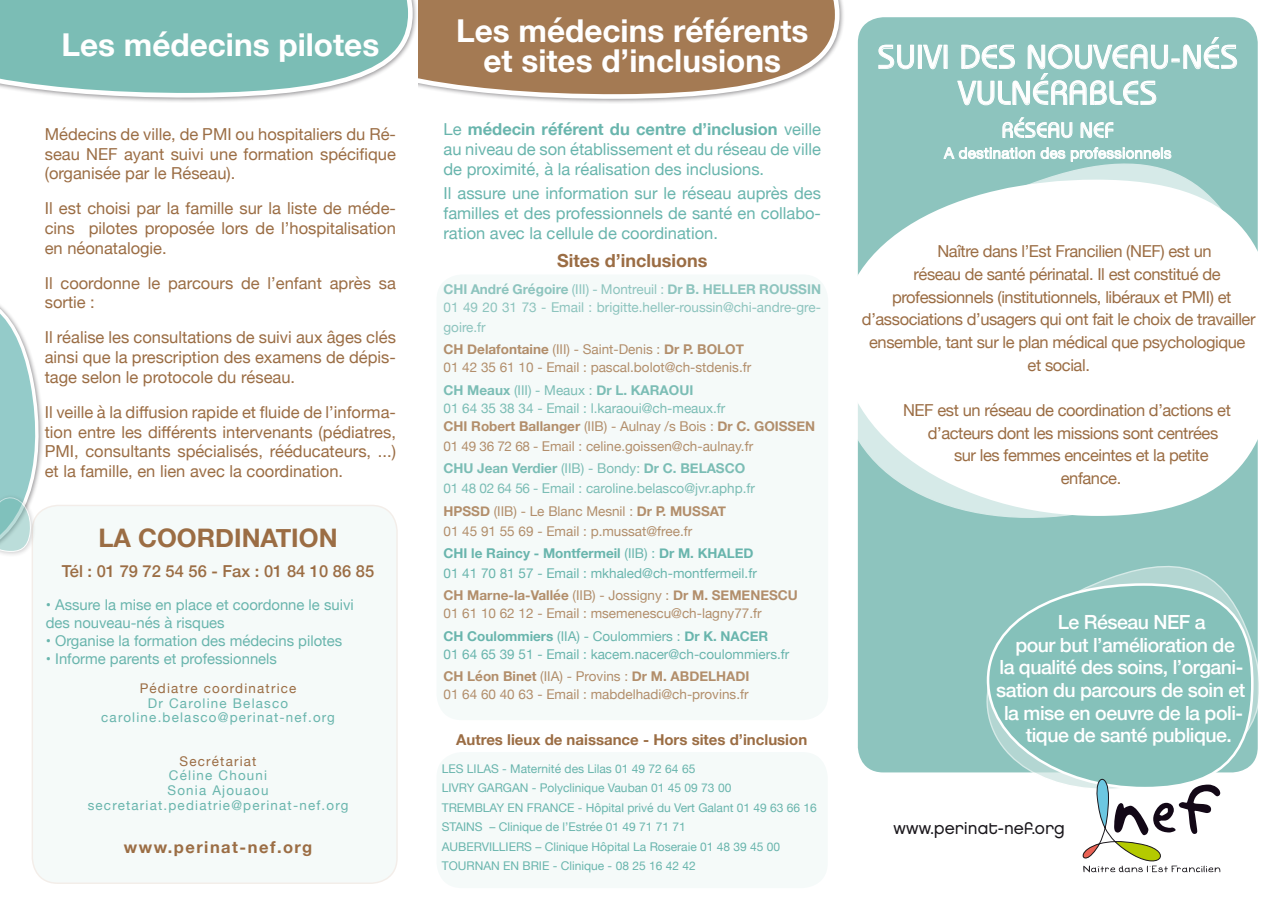
<style>
.page{position:relative;width:1272px;height:902px;background:#fff}
.page>*{position:absolute;margin:0;border:0;box-sizing:border-box;transform-origin:0 0}
.t1{font:33px/36px "Bauhaus Md BT Medium";letter-spacing:.02em;color:#fff;text-align:center}
.t2{font:700 31.5px/30px "Helvetica Neue";color:#fff;text-align:center}
.t3{font:700 25.5px "Helvetica Neue";color:#9b6d44}
.t4{font:21px "Bauhaus Md BT Medium";letter-spacing:.02em;color:#fff}
.t5{font:500 19.5px "Helvetica Neue";letter-spacing:-.025em;color:#fff}
.t6{font:700 18px "Helvetica Neue";color:#9b6d44}
.t7{font:17.25px "Chalet London Nineteen Eighty";color:#1a171c}
.t8{font:16.5px/19.8px "Helvetica Neue";letter-spacing:-.025em;color:#9b6d44;text-align:justify}
.t9{font:16.5px/19.8px "Helvetica Neue";color:#69b5ad;text-align:justify}
.t10{font:16.5px/19.8px "Helvetica Neue";color:#9b6d44}
.t11{font:500 16.5px "Helvetica Neue";color:#9b6d44}
.t12{font:700 16.5px "Helvetica Neue";letter-spacing:.09em;color:#9b6d44}
.t13{font:700 15px "Helvetica Neue";color:#9b6d44}
.t14{font:15px "Helvetica Neue";letter-spacing:.02em;color:#fff}
.t15{font:14.85px "Helvetica Neue";color:#69b5ad}
.t16{font:13.5px "Helvetica Neue";color:#b28e6b}
.t17{font:700 13.5px "Helvetica Neue";color:#b28e6b}
.t18{font:13.5px "Helvetica Neue";color:#69b5ad}
.t19{font:13.5px "Helvetica Neue";color:#7bbdb5}
.t20{font:700 13.5px "Helvetica Neue";color:#69b5ad}
.t21{font:700 13.5px "Helvetica Neue";color:#7bbdb5}
.t22{font:13.5px/19.8px "Helvetica Neue";color:#8dc4be}
.t23{font:700 13.5px "Helvetica Neue";color:#8dc4be}
.t24{font:13.35px "Helvetica Neue";letter-spacing:.09em;color:#69b5ad}
.t25{font:13.35px "Helvetica Neue";letter-spacing:.09em;color:#9b6d44}
.t26{font:12px "Helvetica Neue";color:#69b5ad}
.s1{font-weight:700}
.s2{font-weight:400}
</style>
<div class="page">
<div style="left:857px;top:17px;width:400px;height:755px;background:#8dc4be;border-radius:26px"></div>
<svg style="left:970px;top:548px;width:289px;height:246px"></svg>
<svg style="left:985px;top:582px;width:269px;height:208px"></svg>
<div style="left:32px;top:505px;width:365px;height:378px;background:#f5faf9;border-radius:26px"></div>
<div style="left:32px;top:504px;width:366px;height:379px;border:2px solid #9b6d44;border-radius:26px"></div>
<div style="left:436px;top:752px;width:391px;height:136px;background:#f5faf9;border-radius:26px"></div>
<svg style="left:0;top:305px;width:52px;height:263px"></svg>
<svg style="left:857px;top:135px;width:401px;height:409px"></svg>
<svg style="left:857px;top:178px;width:401px;height:339px;background:#f0f7f6"></svg>
<svg style="left:1078px;top:772px;width:142px;height:100px"></svg>
<div style="left:302px;top:0;width:542px;height:104px;background:#1a171c;opacity:.45"></div>
<svg style="left:418px;top:0;width:423px;height:102px;background:#b28f6f"></svg>
<div style="left:0;top:0;width:418px;height:103px;background:#1a171c;opacity:.45"></div>
<svg style="left:0;top:0;width:415px;height:101px;background:#90c6bf"></svg>
<div style="left:436px;top:274px;width:392px;height:446px;background:#f5faf9;border-radius:26px"></div>
<svg style="left:878px;top:45px;width:36px;height:25px"></svg>
<div style="left:918px;top:45px;width:3px;height:24px;border:1px solid #fff"></div>
<svg style="left:923px;top:45px;width:19px;height:25px"></svg>
<div style="left:943px;top:45px;width:4px;height:24px;border:1px solid #fff"></div>
<svg style="left:957px;top:37px;width:280px;height:69px"></svg>
<svg style="left:1002px;top:117px;width:70px;height:21px"></svg>
<svg style="left:1080px;top:122px;width:33px;height:17px"></svg>
<svg style="left:943px;top:145px;width:228px;height:17px"></svg>
<p class="t2" style="left:61px;top:31px;width:319px">Les médecins pilotes</p>
<p class="t8" style="left:45px;top:125px;width:353px">Médecins de ville, de PMI ou hospitaliers du Ré&shy;seau NEF ayant suivi une formation spécifique (organisée par le Réseau).</p>
<p class="t8" style="left:45px;top:199px;width:353px">Il est choisi par la famille sur la liste de méde&shy;cins pilotes proposée lors de l’hospitalisation en néonatalogie.</p>
<p class="t10" style="left:45px;top:274px;width:353px">Il coordonne le parcours de l’enfant après sa sortie :</p>
<p class="t8" style="left:45px;top:328px;width:353px">Il réalise les consultations de suivi aux âges clés ainsi que la prescription des examens de dépis&shy;tage selon le protocole du réseau.</p>
<p class="t8" style="left:45px;top:403px;width:353px">Il veille à la diffusion rapide et fluide de l’informa&shy;tion entre les différents intervenants (pédiatres, PMI, consultants spécialisés, rééducateurs, ...) et la famille, en lien avec la coordination.</p>
<p class="t3" style="left:98px;top:517px;width:240px">LA COORDINATION</p>
<p class="t11" style="left:62px;top:557px;width:314px">Tél : 01 79 72 54 56 - Fax : 01 84 10 86 85</p>
<p class="t15" style="left:46px;top:593px;width:309px">• Assure la mise en place et coordonne le suivi</p>
<p class="t15" style="left:46px;top:611px;width:180px">des nouveau-nés à risques</p>
<p class="t15" style="left:46px;top:629px;width:298px">• Organise la formation des médecins pilotes</p>
<p class="t15" style="left:46px;top:647px;width:233px">• Informe parents et professionnels</p>
<p class="t25" style="left:140px;top:678px;width:158px">Pédiatre coordinatrice</p>
<p class="t24" style="left:148px;top:693px;width:142px">Dr Caroline Belasco</p>
<p class="t24" style="left:101px;top:707px;width:235px">caroline.belasco@perinat-nef.org</p>
<p class="t25" style="left:180px;top:751px;width:78px">Secrétariat</p>
<p class="t24" style="left:169px;top:766px;width:100px">Céline Chouni</p>
<p class="t24" style="left:167px;top:780px;width:103px">Sonia Ajouaou</p>
<p class="t24" style="left:88px;top:795px;width:262px">secretariat.pediatrie@perinat-nef.org</p>
<p class="t12" style="left:124px;top:834px;width:190px">www.perinat-nef.org</p>
<p class="t2" style="left:456px;top:17px;width:354px">Les médecins référents et sites d’inclusions</p>
<p class="t9" style="left:443px;top:120px;width:379px">Le <span class="s1">médecin référent du centre d’inclusion</span> veille au niveau de son établissement et du réseau de ville de proximité, à la réalisation des inclusions.</p>
<p class="t9" style="left:443px;top:184px;width:379px">Il assure une information sur le réseau auprès des familles et des professionnels de santé en collabo&shy;ration avec la cellule de coordination.</p>
<p class="t6" style="left:557px;top:246px;width:152px">Sites d’inclusions</p>
<p class="t23" style="left:443px;top:279px;width:379px">CHI André Grégoire <span class="s2">(III) - Montreuil :</span> Dr B. HELLER ROUSSIN</p>
<p class="t22" style="left:443px;top:298px;width:379px">01 49 20 31 73 - Email : brigitte.heller-roussin@chi-andre-gre&shy;goire.fr</p>
<p class="t17" style="left:443px;top:339px;width:302px">CH Delafontaine <span class="s2">(III) - Saint-Denis :</span> Dr P. BOLOT</p>
<p class="t16" style="left:443px;top:358px;width:309px">01 42 35 61 10 - Email : pascal.bolot@ch-stdenis.fr</p>
<p class="t21" style="left:443px;top:379px;width:251px">CH Meaux <span class="s2">(III) - Meaux :</span> Dr L. KARAOUI</p>
<p class="t19" style="left:443px;top:398px;width:283px">01 64 35 38 34 - Email : l.karaoui@ch-meaux.fr</p>
<p class="t17" style="left:443px;top:415px;width:373px">CHI Robert Ballanger <span class="s2">(IIB) - Aulnay /s Bois :</span> Dr C. GOISSEN</p>
<p class="t16" style="left:443px;top:436px;width:311px">01 49 36 72 68 - Email : celine.goissen@ch-aulnay.fr</p>
<p class="t21" style="left:443px;top:458px;width:303px">CHU Jean Verdier <span class="s2">(IIB) - Bondy:</span> Dr C. BELASCO</p>
<p class="t19" style="left:443px;top:478px;width:313px">01 48 02 64 56 - Email : caroline.belasco@jvr.aphp.fr</p>
<p class="t16" style="left:443px;top:501px;width:284px"><span class="s1">HPSSD</span> (IIB) - Le Blanc Mesnil : <span class="s1">Dr P. MUSSAT</span></p>
<p class="t16" style="left:443px;top:521px;width:250px">01 45 91 55 69 - Email : p.mussat@free.fr</p>
<p class="t20" style="left:443px;top:542px;width:311px">CHI le Raincy - Montfermeil <span class="s2">(IIB) :</span> Dr M. KHALED</p>
<p class="t18" style="left:443px;top:563px;width:315px">01 41 70 81 57 - Email : mkhaled@ch-montfermeil.fr</p>
<p class="t17" style="left:443px;top:585px;width:356px">CH Marne-la-Vallée <span class="s2">(IIB) - Jossigny :</span> Dr M. SEMENESCU</p>
<p class="t16" style="left:443px;top:603px;width:319px">01 61 10 62 12 - Email : msemenescu@ch-lagny77.fr</p>
<p class="t20" style="left:443px;top:625px;width:326px">CH Coulommiers <span class="s2">(IIA) - Coulommiers :</span> Dr K. NACER</p>
<p class="t18" style="left:443px;top:644px;width:347px">01 64 65 39 51 - Email : kacem.nacer@ch-coulommiers.fr</p>
<p class="t17" style="left:443px;top:666px;width:307px">CH Léon Binet <span class="s2">(IIA) - Provins :</span> Dr M. ABDELHADI</p>
<p class="t16" style="left:443px;top:684px;width:306px">01 64 60 40 63 - Email : mabdelhadi@ch-provins.fr</p>
<p class="t13" style="left:456px;top:727px;width:352px">Autres lieux de naissance - Hors sites d’inclusion</p>
<p class="t26" style="left:442px;top:759px;width:255px">LES LILAS - Maternité des Lilas 01 49 72 64 65</p>
<p class="t26" style="left:442px;top:779px;width:291px">LIVRY GARGAN - Polyclinique Vauban 01 45 09 73 00</p>
<p class="t26" style="left:442px;top:798px;width:376px">TREMBLAY EN FRANCE - Hôpital privé du Vert Galant 01 49 63 66 16</p>
<p class="t26" style="left:442px;top:818px;width:246px">STAINS – Clinique de l’Estrée 01 49 71 71 71</p>
<p class="t26" style="left:442px;top:837px;width:340px">AUBERVILLIERS – Clinique Hôpital La Roseraie 01 48 39 45 00</p>
<p class="t26" style="left:442px;top:857px;width:255px">TOURNAN EN BRIE - Clinique - 08 25 16 42 42</p>
<p class="t1" style="left:877px;top:38px;width:362px">SUIVI DES NOUVEAU-NÉS<br>VULNÉRABLES</p>
<p class="t4" style="left:1001px;top:117px;width:114px">RÉSEAU NEF</p>
<p class="t14" style="left:944px;top:142px;width:229px">A destination des professionnels</p>
<p class="t8" style="left:937px;top:242px;width:276px">Naître dans l’Est Francilien (NEF) est un</p>
<p class="t8" style="left:913px;top:265px;width:308px">réseau de santé périnatal. Il est constitué de</p>
<p class="t8" style="left:892px;top:288px;width:341px">professionnels (institutionnels, libéraux et PMI) et</p>
<p class="t8" style="left:862px;top:310px;width:395px">d’associations d’usagers qui ont fait le choix de travailler</p>
<p class="t8" style="left:869px;top:333px;width:378px">ensemble, tant sur le plan médical que psychologique</p>
<p class="t8" style="left:1027px;top:356px;width:64px">et social.</p>
<p class="t8" style="left:903px;top:401px;width:329px">NEF est un réseau de coordination d’actions et</p>
<p class="t8" style="left:927px;top:424px;width:292px">d’acteurs dont les missions sont centrées</p>
<p class="t8" style="left:954px;top:446px;width:256px">sur les femmes enceintes et la petite</p>
<p class="t8" style="left:1060px;top:469px;width:62px">enfance.</p>
<p class="t5" style="left:1057px;top:606px;width:149px">Le Réseau NEF a</p>
<p class="t5" style="left:1015px;top:629px;width:221px">pour but l’amélioration de</p>
<p class="t5" style="left:999px;top:651px;width:245px">la qualité des soins, l’organi-</p>
<p class="t5" style="left:996px;top:674px;width:250px">sation du parcours de soin et</p>
<p class="t5" style="left:1004px;top:696px;width:240px">la mise en oeuvre de la poli-</p>
<p class="t5" style="left:1025px;top:719px;width:208px">tique de santé publique.</p>
<p class="t7" style="left:893px;top:817px;width:173px">www.perinat-nef.org</p>
</div>
